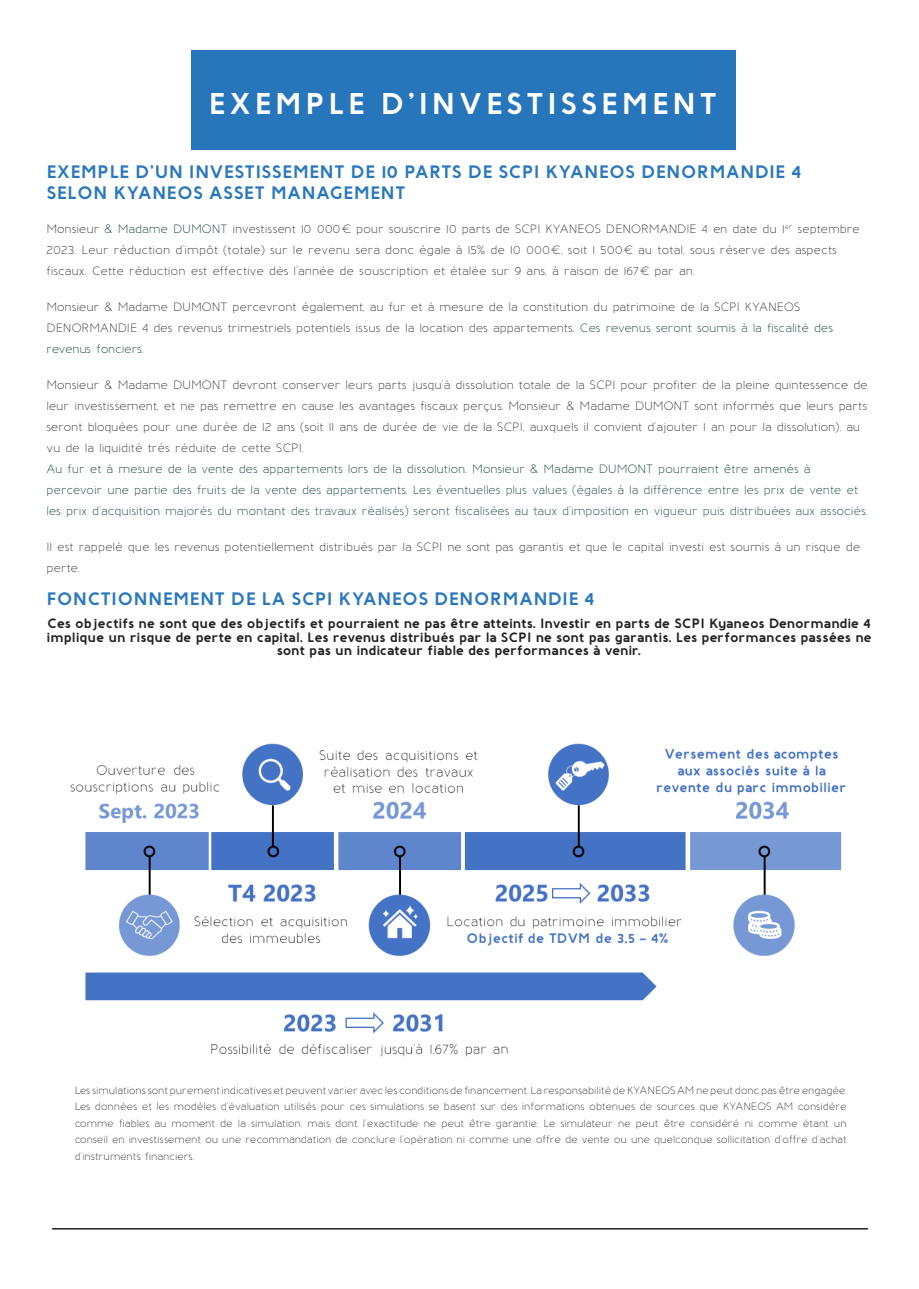
<style>
.page{position:relative;width:919px;height:1289px;background:#fff}
.page>*{position:absolute;margin:0;border:0;box-sizing:border-box;transform-origin:0 0}
.En-tête_-_Aligner_au{font:700 30px "Baufra W01";letter-spacing:.11em;color:#fff}
.t1{font:700 18px/21px "Baufra W01";letter-spacing:.01em;color:#2776bc}
.t2{font:700 13.5px/13.5px "Baufra W01";letter-spacing:-.005em;color:#231f20;text-align:center}
.t3{font:12px/21px "Baufra W01";color:#262825}
.t4{font:12px/21px "Baufra W01";letter-spacing:-.005em;color:#033937}
.t5{font:10.5px/16.5px "Baufra W01";letter-spacing:-.005em;color:#262825;text-align:justify}
.s1{color:#003331}
.s2{color:#003732}
</style>
<div class="page">
<hr style="left:52px;top:1227px;width:815px;height:2px;background:#231f20">
<img style="left:70px;top:743px;width:776px;height:314px">
<div style="left:192px;top:50px;width:543px;height:100px;background:#2776bc"></div>
<p class="En-tête_-_Aligner_au" style="left:208px;top:86px;width:510px">EXEMPLE D’INVESTISSEMENT</p>
<h2 class="t1" style="left:47px;top:161px;width:756px">EXEMPLE D’UN INVESTISSEMENT DE 10 PARTS DE SCPI KYANEOS DENORMANDIE 4<br>SELON KYANEOS ASSET MANAGEMENT</h2>
<p class="t3" style="left:46px;top:218px;width:814px">Monsieur <span class="s1">&amp; Madame DUMONT</span> investissent 10 000€ pour souscrire 10 parts de SCPI KYANEOS DENORMANDIE 4 en date du 1<sup>er</sup> septembre<br>2023. Leur réduction d’impôt (totale) sur le revenu sera donc égale à 15% de 10 000€, soit 1 500€ au total, sous réserve des aspects fiscaux. Cette réduction est effective dès l’année de souscription et étalée sur 9 ans, à raison de 167€ par an.</p>
<p class="t3" style="left:46px;top:296px;width:788px">Monsieur &amp; Madame DUMONT percevront également, au fur et à mesure de la constitution du patrimoine de la SCPI KYANEOS<br>DENORMANDIE 4 des revenus trimestriels potentiels issus de la location des appartements. <span class="s2">Ces revenus seront soumis à la fiscalité des revenus fonciers.</span></p>
<p class="t3" style="left:46px;top:374px;width:822px">Monsieur &amp; Madame DUMONT devront conserver leurs parts jusqu’à dissolution totale de la SCPI pour profiter de la pleine quintessence de leur investissement, et ne pas remettre en cause les avantages fiscaux perçus. Monsieur &amp; Madame DUMONT sont informés que leurs parts seront bloquées pour une durée de 12 ans (soit 11 ans de durée de vie de la SCPI, auxquels il convient d’ajouter 1 an pour la dissolution), au vu de la liquidité très réduite de cette SCPI.</p>
<p class="t4" style="left:46px;top:458px;width:822px"><span class="s1">Au fur et à mesure de la vente des appartements lors de la dissolution, Monsieur &amp; Madame DUMONT pourraient être amenés à percevoir une partie des fruits de la vente des appartements.</span> Les éventuelles plus values (égales à la différence entre les prix de vente et les prix d’acquisition majorés du montant des travaux réalisés) seront fiscalisées au taux d’imposition en vigueur puis distribuées aux associés.</p>
<p class="t3" style="left:46px;top:536px;width:815px">Il est rappelé que les revenus potentiellement distribués par la SCPI ne sont pas garantis et que le capital investi est soumis à un risque de perte.</p>
<h2 class="t1" style="left:46px;top:588px;width:549px">FONCTIONNEMENT DE LA SCPI KYANEOS DENORMANDIE 4</h2>
<p class="t2" style="left:46px;top:617px;width:826px">Ces objectifs ne sont que des objectifs et pourraient ne pas être atteints. Investir en parts de SCPI Kyaneos Denormandie 4 implique un risque de perte en capital. Les revenus distribués par la SCPI ne sont pas garantis. Les performances passées ne sont pas un indicateur fiable des performances à venir.</p>
<p class="t5" style="left:74px;top:1081px;width:773px">Les simulations sont purement indicatives et peuvent varier avec les conditions de financement. La responsabilité de KYANEOS AM ne peut donc pas être engagée.<br>Les données et les modèles d’évaluation utilisés pour ces simulations se basent sur des informations obtenues de sources que KYANEOS AM considère comme fiables au moment de la simulation, mais dont l’exactitude ne peut être garantie. Le simulateur ne peut être considéré ni comme étant un conseil en investissement ou une recommandation de conclure l’opération ni comme une offre de vente ou une quelconque sollicitation d’offre d’achat d’instruments financiers.</p>
</div>
